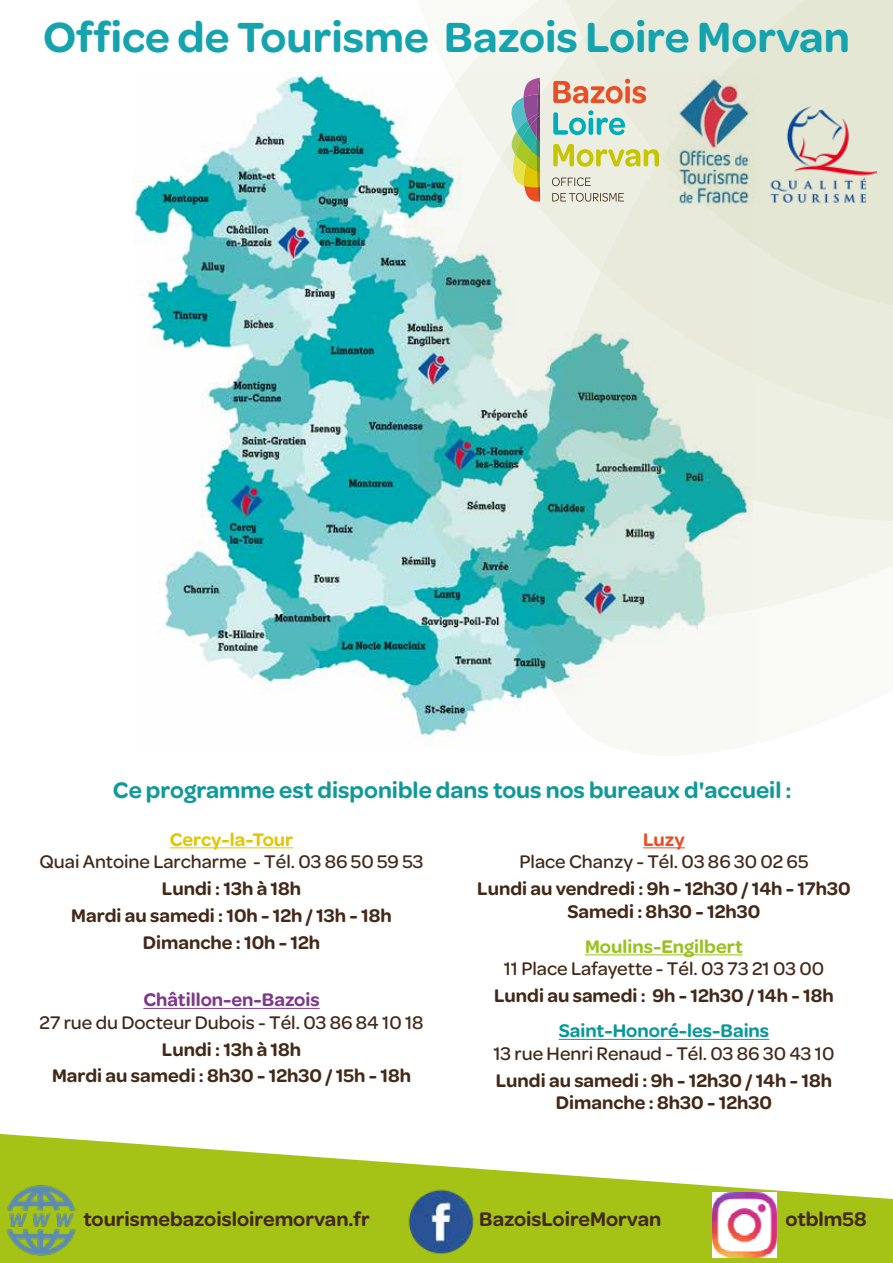
<style>
.page{position:relative;width:893px;height:1263px;background:#fff}
.page>*{position:absolute;margin:0;border:0;box-sizing:border-box;transform-origin:0 0}
.t1{font:600 45px "Omnes";color:#15a3ae}
.t2{font:600 24px "Omnes";color:#11999a}
.t3{font:600 21px "Omnes";color:#432918}
.t4{font:600 19.5px/26.7px "Omnes";color:#432918;text-align:center}
.t5{font:500 19.5px "Omnes";color:#432918}
.t6{font:600 19.5px "Omnes";color:#0a999a}
.t7{font:600 19.5px "Omnes";color:#7e388c}
.t8{font:600 19.5px "Omnes";color:#99c21f}
.t9{font:600 19.5px "Omnes";color:#e2c700}
.t10{font:600 19.5px "Omnes";color:#e94e24}
</style>
<div class="page">
<svg style="left:0;top:1134px;width:893px;height:129px;fill:#a5c317"></svg>
<img style="left:134px;top:72px;width:393px;height:670px">
<img style="left:405px;top:522px;width:122px;height:101px">
<svg style="left:527px;top:522px;width:366px;height:227px;fill:#f8f8f4"></svg>
<img style="left:398px;top:72px;width:495px;height:450px">
<svg style="left:400px;top:16px;width:493px;height:410px"></svg>
<svg style="left:520px;top:0;width:373px;height:313px;background:#e3e5d8"></svg>
<svg style="left:511px;top:76px;width:29px;height:128px;background:#acaf8a"></svg>
<svg style="left:553px;top:79px;width:93px;height:24px;background:#eaa58b"></svg>
<svg style="left:553px;top:110px;width:72px;height:25px;background:#93d5d2"></svg>
<svg style="left:553px;top:144px;width:106px;height:23px;background:#dcdc81"></svg>
<svg style="left:552px;top:177px;width:39px;height:9px"></svg>
<svg style="left:552px;top:193px;width:72px;height:9px"></svg>
<hr style="left:170px;top:847px;width:123px;height:1px;background:#e2c700">
<hr style="left:143px;top:1008px;width:177px;height:1px;background:#7e388c">
<hr style="left:643px;top:847px;width:42px;height:1px;background:#e94e24">
<hr style="left:585px;top:954px;width:158px;height:1px;background:#99c21f">
<hr style="left:559px;top:1039px;width:210px;height:1px;background:#0a999a">
<img style="left:399px;top:1179px;width:84px;height:84px">
<img style="left:0;top:1179px;width:81px;height:81px">
<img style="left:712px;top:1193px;width:64px;height:64px">
<img style="left:763px;top:96px;width:113px;height:108px">
<h1 class="t1" style="left:43px;top:5px;width:808px">Office de Tourisme Bazois Loire Morvan</h1>
<p class="t2" style="left:113px;top:773px;width:680px">Ce programme est disponible dans tous nos bureaux d'accueil :</p>
<p class="t9" style="left:170px;top:825px;width:125px">Cercy-la-Tour</p>
<p class="t5" style="left:40px;top:848px;width:385px">Quai Antoine Larcharme - Tél. 03 86 50 59 53</p>
<p class="t4" style="left:71px;top:874px;width:322px">Lundi : 13h à 18h<br>Mardi au samedi : 10h - 12h / 13h - 18h<br>Dimanche : 10h - 12h</p>
<p class="t7" style="left:143px;top:986px;width:178px">Châtillon-en-Bazois</p>
<p class="t5" style="left:40px;top:1009px;width:385px">27 rue du Docteur Dubois - Tél. 03 86 84 10 18</p>
<p class="t4" style="left:52px;top:1035px;width:360px">Lundi : 13h à 18h<br>Mardi au samedi : 8h30 - 12h30 / 15h - 18h</p>
<p class="t10" style="left:643px;top:825px;width:43px">Luzy</p>
<p class="t5" style="left:519px;top:848px;width:291px">Place Chanzy - Tél. 03 86 30 02 65</p>
<p class="t4" style="left:477px;top:876px;width:375px;line-height:22.5px">Lundi au vendredi : 9h - 12h30 / 14h - 17h30<br>Samedi : 8h30 - 12h30</p>
<p class="t8" style="left:585px;top:932px;width:159px">Moulins-Engilbert</p>
<p class="t5" style="left:504px;top:955px;width:322px">11 Place Lafayette - Tél. 03 73 21 03 00</p>
<p class="t4" style="left:494px;top:981px;width:341px">Lundi au samedi : 9h - 12h30 / 14h - 18h</p>
<p class="t6" style="left:559px;top:1017px;width:212px">Saint-Honoré-les-Bains</p>
<p class="t5" style="left:493px;top:1040px;width:342px">13 rue Henri Renaud - Tél. 03 86 30 43 10</p>
<p class="t4" style="left:496px;top:1068px;width:338px;line-height:22.5px">Lundi au samedi : 9h - 12h30 / 14h - 18h<br>Dimanche : 8h30 - 12h30</p>
<p class="t3" style="left:83px;top:1204px;width:288px">tourismebazoisloiremorvan.fr</p>
<p class="t3" style="left:479px;top:1204px;width:184px">BazoisLoireMorvan</p>
<p class="t3" style="left:785px;top:1204px;width:83px">otblm58</p>
</div>
